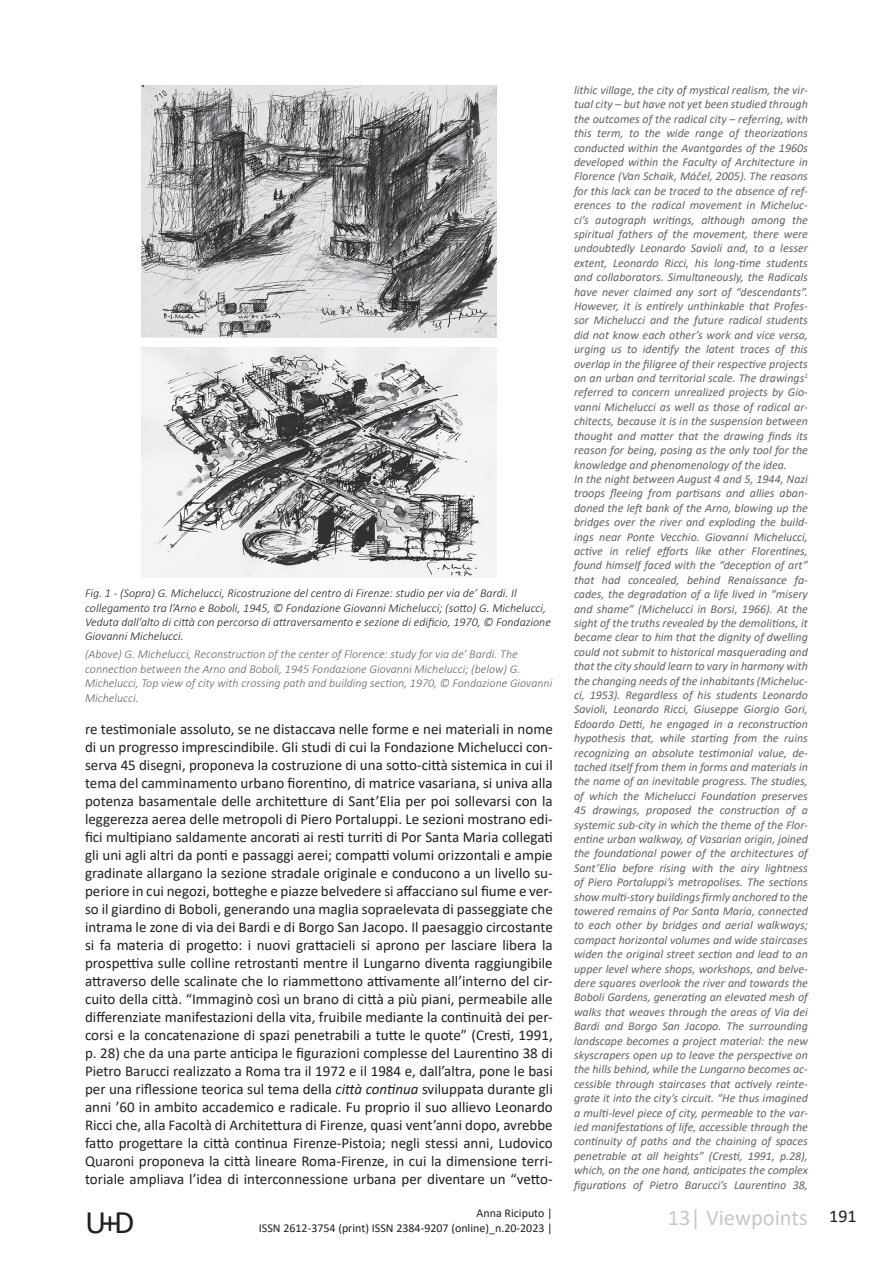
<style>
.page{position:relative;width:893px;height:1263px;background:#fff}
.page>*{position:absolute;margin:0;border:0;box-sizing:border-box;transform-origin:0 0}
.t1{font:33px "Calibri";color:#231f20}
.t2{font:22.5px "Calibri";color:#c7c8ca}
.t3{font:18px "Calibri";color:#231f20}
.t4{font:15px/18px "Calibri";color:#231f20;text-align:justify}
.t5{font:italic 12px/14.4px "Calibri";color:#636366}
.t6{font:italic 300 12px/14.4px "Calibri";color:#231f20}
.t7{font:italic 300 12px/14.4px "Calibri";color:#636366}
.t8{font:12px "Calibri";color:#231f20}
.s1{font-style:italic}
</style>
<div class="page">
<img style="left:141px;top:85px;width:356px;height:252px">
<img style="left:141px;top:348px;width:356px;height:230px">
<p class="t6" style="left:85px;top:586px;width:467px">Fig. 1 - (Sopra) G. Michelucci, Ricostruzione del centro di Firenze: studio per via de’ Bardi. Il collegamento tra l’Arno e Boboli, 1945, © Fondazione Giovanni Michelucci; (sotto) G. Michelucci, Veduta dall’alto di città con percorso di attraversamento e sezione di edificio, 1970, © Fondazione Giovanni Michelucci.</p>
<p class="t7" style="left:85px;top:647px;width:469px">(Above) G. Michelucci, Reconstruction of the center of Florence: study for via de’ Bardi. The connection between the Arno and Boboli, 1945 Fondazione Giovanni Michelucci; (below) G.<br>Michelucci, Top view of city with crossing path and building section, 1970, © Fondazione Giovanni Michelucci.</p>
<p class="t4" style="left:85px;top:720px;width:469px">re testimoniale assoluto, se ne distaccava nelle forme e nei materiali in nome di un progresso imprescindibile. Gli studi di cui la Fondazione Michelucci con&shy;serva 45 disegni, proponeva la costruzione di una sotto-città sistemica in cui il tema del camminamento urbano fiorentino, di matrice vasariana, si univa alla potenza basamentale delle architetture di Sant’Elia per poi sollevarsi con la leggerezza aerea delle metropoli di Piero Portaluppi. Le sezioni mostrano edi&shy;fici multipiano saldamente ancorati ai resti turriti di Por Santa Maria collegati gli uni agli altri da ponti e passaggi aerei; compatti volumi orizzontali e ampie gradinate allargano la sezione stradale originale e conducono a un livello su&shy;periore in cui negozi, botteghe e piazze belvedere si affacciano sul fiume e ver&shy;so il giardino di Boboli, generando una maglia sopraelevata di passeggiate che intrama le zone di via dei Bardi e di Borgo San Jacopo. Il paesaggio circostante si fa materia di progetto: i nuovi grattacieli si aprono per lasciare libera la prospettiva sulle colline retrostanti mentre il Lungarno diventa raggiungibile attraverso delle scalinate che lo riammettono attivamente all’interno del cir&shy;cuito della città. “Immaginò così un brano di città a più piani, permeabile alle differenziate manifestazioni della vita, fruibile mediante la continuità dei per&shy;corsi e la concatenazione di spazi penetrabili a tutte le quote” (Cresti, 1991, p. 28) che da una parte anticipa le figurazioni complesse del Laurentino 38 di Pietro Barucci realizzato a Roma tra il 1972 e il 1984 e, dall’altra, pone le basi per una riflessione teorica sul tema della <span class="s1">città continua</span> sviluppata durante gli anni ’60 in ambito accademico e radicale. Fu proprio il suo allievo Leonardo Ricci che, alla Facoltà di Architettura di Firenze, quasi vent’anni dopo, avrebbe fatto progettare la città continua Firenze-Pistoia; negli stessi anni, Ludovico Quaroni proponeva la città lineare Roma-Firenze, in cui la dimensione terri&shy;toriale ampliava l’idea di interconnessione urbana per diventare un “vetto-</p>
<p class="t5" style="left:574px;top:82px;width:235px">lithic village, the city of mystical realism, the vir&shy;tual city – but have not yet been studied through the outcomes of the radical city – referring, with this term, to the wide range of theorizations conducted within the Avantgardes of the 1960s developed within the Faculty of Architecture in Florence (Van Schaik, Máčel, 2005). The reasons for this lack can be traced to the absence of ref&shy;erences to the radical movement in Micheluc&shy;ci’s autograph writings, although among the spiritual fathers of the movement, there were undoubtedly Leonardo Savioli and, to a lesser extent, Leonardo Ricci, his long-time students and collaborators. Simultaneously, the Radicals have never claimed any sort of “descendants”.<br>However, it is entirely unthinkable that Profes&shy;sor Michelucci and the future radical students did not know each other’s work and vice versa, urging us to identify the latent traces of this overlap in the filigree of their respective projects on an urban and territorial scale. The drawings<sup>1 </sup>referred to concern unrealized projects by Gio&shy;vanni Michelucci as well as those of radical ar&shy;chitects, because it is in the suspension between thought and matter that the drawing finds its reason for being, posing as the only tool for the knowledge and phenomenology of the idea.<br>In the night between August 4 and 5, 1944, Nazi troops fleeing from partisans and allies aban&shy;doned the left bank of the Arno, blowing up the bridges over the river and exploding the build&shy;ings near Ponte Vecchio. Giovanni Michelucci, active in relief efforts like other Florentines, found himself faced with the “deception of art” that had concealed, behind Renaissance fa&shy;cades, the degradation of a life lived in “misery and shame” (Michelucci in Borsi, 1966). At the sight of the truths revealed by the demolitions, it became clear to him that the dignity of dwelling could not submit to historical masquerading and that the city should learn to vary in harmony with the changing needs of the inhabitants (Micheluc&shy;ci, 1953). Regardless of his students Leonardo Savioli, Leonardo Ricci, Giuseppe Giorgio Gori, Edoardo Detti, he engaged in a reconstruction hypothesis that, while starting from the ruins recognizing an absolute testimonial value, de&shy;tached itself from them in forms and materials in the name of an inevitable progress. The studies, of which the Michelucci Foundation preserves 45 drawings, proposed the construction of a systemic sub-city in which the theme of the Flor&shy;entine urban walkway, of Vasarian origin, joined the foundational power of the architectures of Sant’Elia before rising with the airy lightness of Piero Portaluppi’s metropolises. The sections show multi-story buildings firmly anchored to the towered remains of Por Santa Maria, connected to each other by bridges and aerial walkways; compact horizontal volumes and wide staircases widen the original street section and lead to an upper level where shops, workshops, and belve&shy;dere squares overlook the river and towards the Boboli Gardens, generating an elevated mesh of walks that weaves through the areas of Via dei Bardi and Borgo San Jacopo. The surrounding landscape becomes a project material: the new skyscrapers open up to leave the perspective on the hills behind, while the Lungarno becomes ac&shy;cessible through staircases that actively reinte&shy;grate it into the city’s circuit. “He thus imagined a multi-level piece of city, permeable to the var&shy;ied manifestations of life, accessible through the continuity of paths and the chaining of spaces penetrable at all heights” (Cresti, 1991, p.28), which, on the one hand, anticipates the complex figurations of Pietro Barucci’s Laurentino 38,</p>
<p class="t8" style="left:477px;top:1205px;width:78px">Anna Riciputo |</p>
<h3 class="t3" style="left:829px;top:1203px;width:29px">191</h3>
<h2 class="t2" style="left:668px;top:1202px;width:142px">13| Viewpoints</h2>
<h1 class="t1" style="left:85px;top:1199px;width:51px">U+D</h1>
<p class="t8" style="left:259px;top:1219px;width:295px">ISSN 2612-3754 (print) ISSN 2384-9207 (online)_n.20-2023 |</p>
</div>
